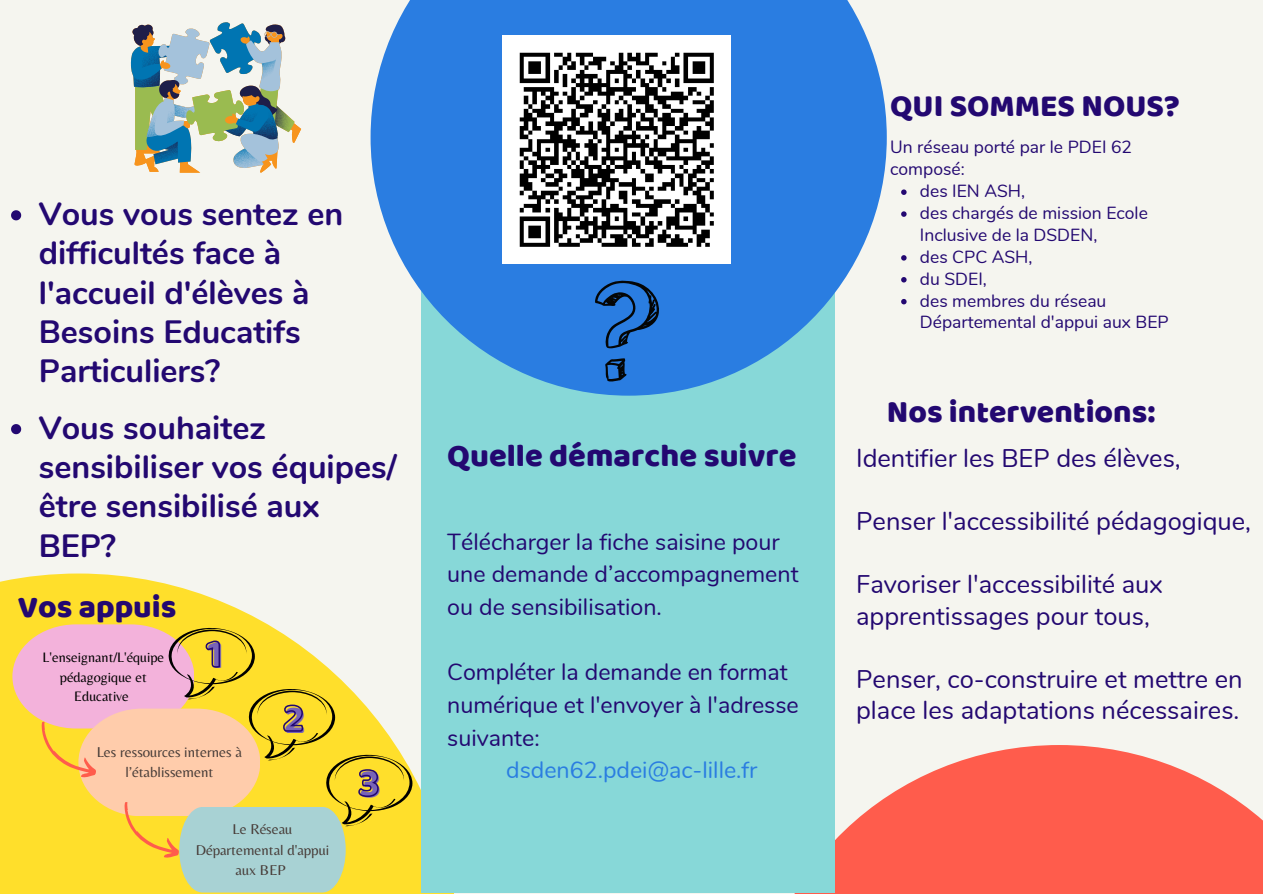
<style>
.page{position:relative;width:1263px;height:894px;background:#fff}
.page>*{position:absolute;margin:0;border:0;box-sizing:border-box;transform-origin:0 0}
.t1{font:41.1px "Baloo";color:#7863b8}
.t2{font:32.4px "Baloo";color:#230871}
.t3{font:700 32.25px/39.3px "Nunito";color:#230871}
.t4{font:31.8px "Baloo";color:#230871}
.t5{font:25.5px/31.5px "Nunito";color:#230871}
.t6{font:23.25px/32.5px "Nunito";color:#230871}
.t7{font:23.25px "Nunito";color:#2a7de1}
.t8{font:17.55px/21.9px "Nunito";color:#230871}
.t9{font:14.85px/20.2px "Belleza";color:#473c38;text-align:center}
.t10{font:14.7px/20.2px "Belleza";color:#473c38;text-align:center}
.t11{font:14.25px/19px "Belleza";color:#000;text-align:center}
</style>
<div class="page">
<div style="left:0;top:0;width:1263px;height:893px;background:#f5f5ef"></div>
<svg style="left:755px;top:744px;width:508px;height:149px;fill:#ff5c4c"></svg>
<svg style="left:0;top:573px;width:459px;height:320px;fill:#ffdf2b"></svg>
<div style="left:421px;top:0;width:413px;height:892px;background:#87d8d8"></div>
<svg style="left:371px;top:0;width:516px;height:395px;fill:#2a7de1"></svg>
<svg style="left:605px;top:358px;width:21px;height:23px"></svg>
<svg style="left:595px;top:280px;width:65px;height:68px;background:#2162b0"></svg>
<svg style="left:130px;top:22px;width:171px;height:151px"></svg>
<svg style="left:11px;top:210px;width:10px;height:10px"></svg>
<svg style="left:11px;top:424px;width:10px;height:10px"></svg>
<img style="left:503px;top:35px;width:228px;height:228px">
<svg style="left:901px;top:189px;width:6px;height:6px"></svg>
<svg style="left:901px;top:211px;width:6px;height:6px"></svg>
<svg style="left:901px;top:255px;width:6px;height:5px"></svg>
<svg style="left:901px;top:277px;width:6px;height:5px"></svg>
<svg style="left:901px;top:299px;width:6px;height:5px"></svg>
<svg style="left:12px;top:624px;width:400px;height:268px;background:#ebd07b"></svg>
<p class="t3" style="left:39px;top:194px;width:306px">Vous vous sentez en difficultés face à l'accueil d'élèves à<br>Besoins Educatifs<br>Particuliers?</p>
<p class="t3" style="left:39px;top:408px;width:360px">Vous souhaitez sensibiliser vos équipes/ être sensibilisé aux<br>BEP?</p>
<p class="t4" style="left:18px;top:587px;width:160px">Vos appuis</p>
<p class="t11" style="left:43px;top:647px;width:123px">L'enseignant/L'équipe pédagogique et<br>Educative</p>
<p class="t1" style="left:208px;top:630px;width:18px">1</p>
<p class="t9" style="left:97px;top:741px;width:147px">Les ressources internes à l’établissement</p>
<p class="t1" style="left:284px;top:694px;width:23px">2</p>
<p class="t10" style="left:196px;top:818px;width:135px">Le Réseau<br>Départemental d'appui aux BEP</p>
<p class="t1" style="left:360px;top:759px;width:23px">3</p>
<p class="t2" style="left:447px;top:435px;width:351px">Quelle démarche suivre</p>
<p class="t6" style="left:447px;top:525px;width:353px">Télécharger la fiche saisine pour une demande d’accompagnement ou de sensibilisation.</p>
<p class="t6" style="left:447px;top:656px;width:353px">Compléter la demande en format numérique et l'envoyer à l'adresse suivante:</p>
<p class="t7" style="left:506px;top:754px;width:253px">dsden62.pdei@ac-lille.fr</p>
<p class="t4" style="left:890px;top:86px;width:291px">QUI SOMMES NOUS?</p>
<p class="t8" style="left:890px;top:136px;width:243px">Un réseau porté par le PDEI 62 composé:</p>
<p class="t8" style="left:920px;top:180px;width:107px">des IEN ASH,</p>
<p class="t8" style="left:920px;top:202px;width:229px">des chargés de mission Ecole<br>Inclusive de la DSDEN,</p>
<p class="t8" style="left:920px;top:246px;width:114px">des CPC ASH,</p>
<p class="t8" style="left:920px;top:268px;width:68px">du SDEI,</p>
<p class="t8" style="left:920px;top:290px;width:250px">des membres du réseau<br>Départemental d'appui aux BEP</p>
<p class="t4" style="left:887px;top:392px;width:270px">Nos interventions:</p>
<p class="t5" style="left:856px;top:442px;width:326px">Identifier les BEP des élèves,</p>
<p class="t5" style="left:856px;top:505px;width:396px">Penser l'accessibilité pédagogique,</p>
<p class="t5" style="left:856px;top:568px;width:308px">Favoriser l'accessibilité aux apprentissages pour tous,</p>
<p class="t5" style="left:856px;top:663px;width:388px">Penser, co-construire et mettre en place les adaptations nécessaires.</p>
</div>
